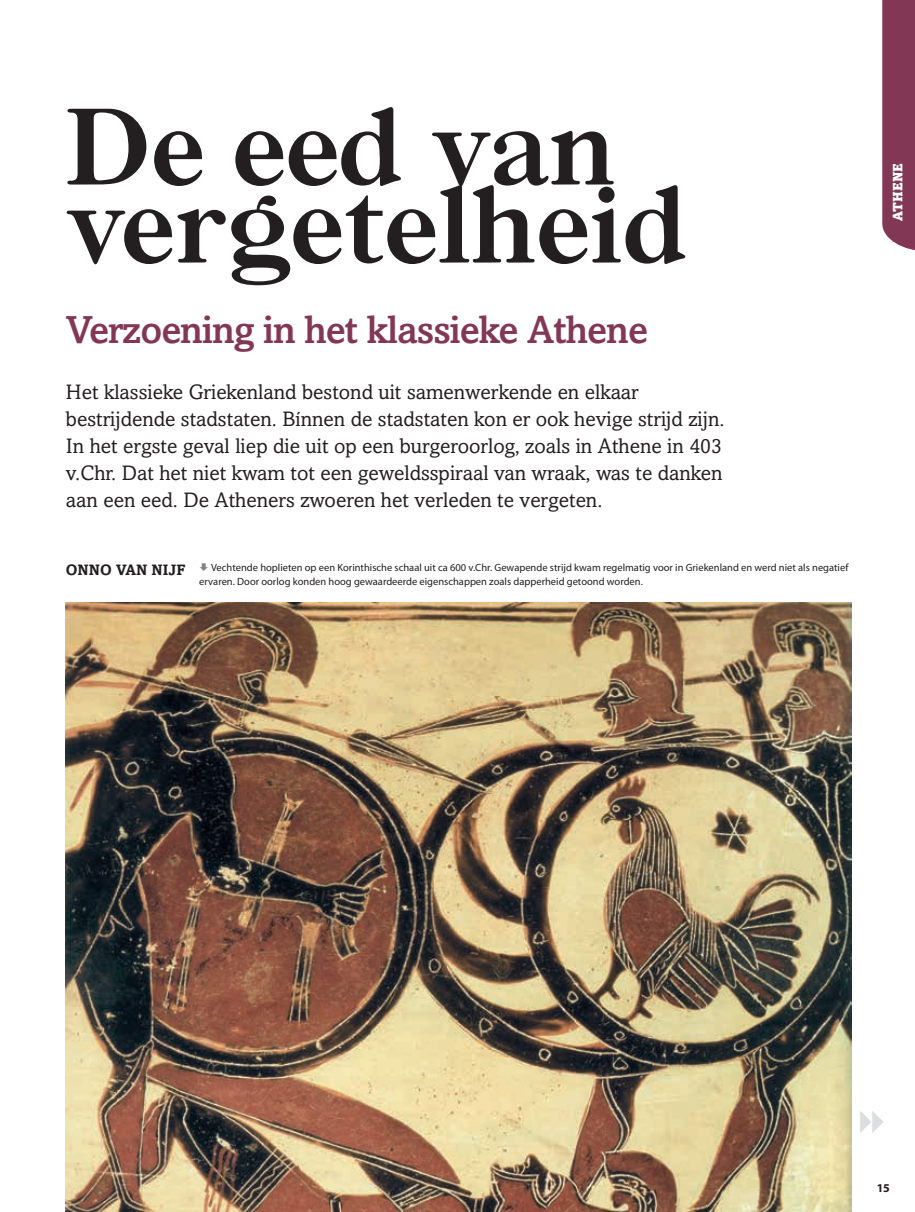
<style>
.page{position:relative;width:915px;height:1212px;background:#fff}
.page>*{position:absolute;margin:0;border:0;box-sizing:border-box;transform-origin:0 0}
.t1{font:700 111px/78px "Old Style";letter-spacing:-.03em;color:#231f20}
.t2{font:500 39px "Amasis";letter-spacing:-.025em;color:#823854}
.t3{font:21px/27px "Amasis";color:#231f20}
.t4{font:700 15px "Amasis";color:#231f20}
.t5{font:900 13.5px "Amasis";color:#fff}
.t6{font:700 12px "Myriad Pro";color:#231f20}
.t7{font:10.5px/13.5px "Myriad Pro";color:#231f20}
</style>
<div class="page">
<svg style="left:882px;top:0;width:32px;height:250px;background:#87415b"></svg>
<img style="left:66px;top:603px;width:784px;height:609px">
<h1 class="t1" style="left:64px;top:108px;width:626px">De eed van vergetelheid</h1>
<h2 class="t2" style="left:66px;top:307px;width:583px">Verzoening in het klassieke Athene</h2>
<p class="t3" style="left:66px;top:379px;width:659px">Het klassieke Griekenland bestond uit samenwerkende en elkaar bestrijdende stadstaten. Bínnen de stadstaten kon er ook hevige strijd zijn.<br>In het ergste geval liep die uit op een burgeroorlog, zoals in Athene in 403 v.Chr. Dat het niet kwam tot een geweldsspiraal van wraak, was te danken aan een eed. De Atheners zwoeren het verleden te vergeten.</p>
<p class="t4" style="left:66px;top:561px;width:121px">ONNO VAN NIJF</p>
<p class="t7" style="left:199px;top:561px;width:650px;text-indent:12px">Vechtende hoplieten op een Korinthische schaal uit ca 600 v.Chr. Gewapende strijd kwam regelmatig voor in Griekenland en werd niet als negatief ervaren. Door oorlog konden hoog gewaardeerde eigenschappen zoals dapperheid getoond worden.</p>
<p class="t5" style="left:888px;top:221px;width:59px;rotate:-90deg">Athene</p>
<p class="t6" style="left:876px;top:1181px;width:15px">15</p>
</div>
